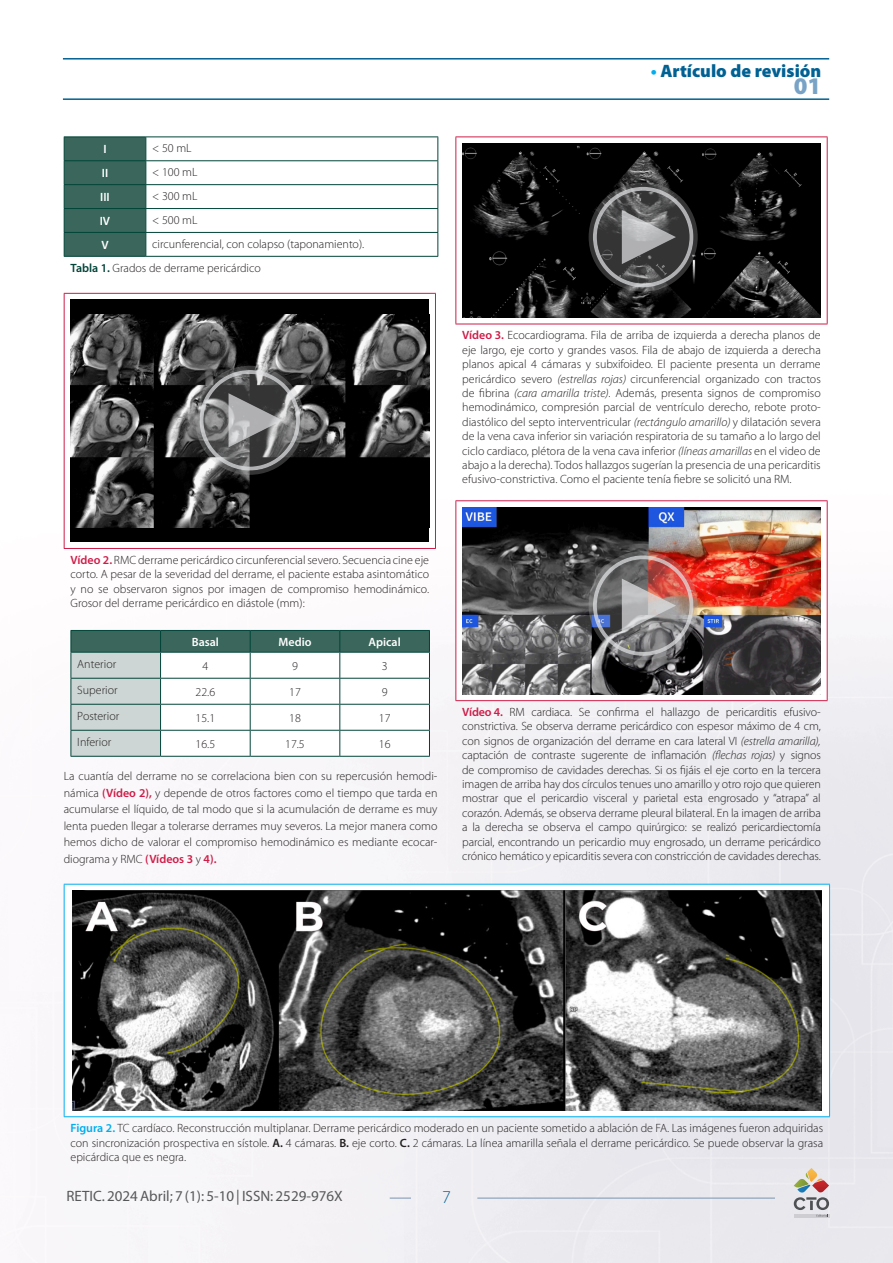
<style>
.page{position:relative;width:893px;height:1263px;background:#fff}
.page>*{position:absolute;margin:0;border:0;box-sizing:border-box;transform-origin:0 0}
.t1{font:900 24px "Myriad Pro";color:#78a3c6}
.t2{font:900 18px "Myriad Pro";color:#006193}
.t3{font:300 18px "Myriad Pro";color:#006193}
.t4{font:15px "Myriad Pro";color:#57585a}
.Pies_video{font:300 12px/14.4px "Myriad Pro";color:#231f20;text-align:justify}
._01_Texto_comun{font:300 12px/16.5px "Myriad Pro";color:#231f20;text-align:justify}
._04_Texto_Tabla{font:300 12px "Myriad Pro";color:#231f20}
.Pies_tablas{font:300 12px "Myriad Pro";color:#231f20}
._06_Texto_tabla_cabecera{font:600 12px "Myriad Pro";color:#fff}
.s1{font-weight:600;color:#004438}
.s2{font-weight:700;color:#00aeef}
.s3{font-weight:600;color:#ce1d49}
.s4{font-style:italic}
.s5{font-weight:600;color:#00aeef}
.s6{font-weight:600}
</style>
<div class="page">
<img style="left:62px;top:58px;width:831px;height:1205px">
<hr style="left:63px;top:58px;width:766px;height:2px;background:#006193">
<hr style="left:63px;top:98px;width:766px;height:2px;background:#006193">
<svg style="left:390px;top:1198px;width:21px;height:1px"></svg>
<svg style="left:794px;top:1168px;width:35px;height:49px;background:#c7bdb8"></svg>
<hr style="left:477px;top:1198px;width:298px;height:1px;background:#7a94b0">
<svg style="left:64px;top:137px;width:374px;height:119px"></svg>
<hr style="left:64px;top:256px;width:82px;height:1px;background:#004438">
<hr style="left:146px;top:256px;width:292px;height:1px;background:#004438">
<div style="left:64px;top:293px;width:371px;height:255px;background:#fff"></div>
<hr style="left:64px;top:293px;width:372px;height:1px;background:#ce1d49">
<hr style="left:64px;top:294px;width:1px;height:254px;background:#ce1d49">
<hr style="left:435px;top:294px;width:1px;height:254px;background:#ce1d49">
<hr style="left:64px;top:548px;width:372px;height:1px;background:#ce1d49">
<div style="left:71px;top:300px;width:358px;height:242px;background:#000"></div>
<img style="left:71px;top:314px;width:358px;height:213px">
<hr style="left:161px;top:756px;width:89px;height:1px;background:#004438">
<hr style="left:250px;top:756px;width:90px;height:1px;background:#004438">
<hr style="left:340px;top:756px;width:90px;height:1px;background:#004438">
<svg style="left:71px;top:630px;width:359px;height:126px"></svg>
<hr style="left:71px;top:756px;width:90px;height:1px;background:#004438">
<div style="left:456px;top:137px;width:371px;height:187px;background:#fff"></div>
<hr style="left:455px;top:137px;width:373px;height:1px;background:#ce1d49">
<hr style="left:455px;top:137px;width:1px;height:187px;background:#ce1d49">
<hr style="left:827px;top:137px;width:1px;height:187px;background:#ce1d49">
<hr style="left:455px;top:324px;width:373px;height:1px;background:#ce1d49">
<img style="left:462px;top:143px;width:359px;height:175px">
<div style="left:456px;top:501px;width:371px;height:200px;background:#fff"></div>
<hr style="left:455px;top:500px;width:373px;height:1px;background:#ce1d49">
<hr style="left:455px;top:501px;width:1px;height:199px;background:#ce1d49">
<hr style="left:827px;top:501px;width:1px;height:199px;background:#ce1d49">
<hr style="left:455px;top:700px;width:373px;height:1px;background:#ce1d49">
<img style="left:462px;top:507px;width:359px;height:187px">
<div style="left:64px;top:884px;width:766px;height:233px;background:#fff"></div>
<hr style="left:64px;top:884px;width:766px;height:1px;background:#00aeef">
<hr style="left:64px;top:884px;width:1px;height:232px;background:#00aeef">
<hr style="left:829px;top:884px;width:1px;height:232px;background:#00aeef">
<hr style="left:64px;top:1116px;width:766px;height:1px;background:#00aeef">
<img style="left:73px;top:890px;width:748px;height:220px">
<svg style="left:195px;top:366px;width:109px;height:109px;background:#6f6f70"></svg>
<img style="left:589px;top:551px;width:109px;height:109px">
<svg style="left:589px;top:183px;width:109px;height:109px;background:#505051"></svg>
<p class="_06_Texto_tabla_cabecera" style="left:103px;top:142px;width:5px">I</p>
<p class="_04_Texto_Tabla" style="left:152px;top:142px;width:41px">&lt; 50 mL</p>
<p class="_06_Texto_tabla_cabecera" style="left:102px;top:166px;width:8px">II</p>
<p class="_04_Texto_Tabla" style="left:152px;top:166px;width:47px">&lt; 100 mL</p>
<p class="_06_Texto_tabla_cabecera" style="left:100px;top:189px;width:11px">III</p>
<p class="_04_Texto_Tabla" style="left:152px;top:189px;width:47px">&lt; 300 mL</p>
<p class="_06_Texto_tabla_cabecera" style="left:100px;top:213px;width:12px">IV</p>
<p class="_04_Texto_Tabla" style="left:152px;top:213px;width:47px">&lt; 500 mL</p>
<p class="_06_Texto_tabla_cabecera" style="left:101px;top:237px;width:9px">V</p>
<p class="_04_Texto_Tabla" style="left:152px;top:237px;width:214px">circunferencial, con colapso (taponamiento).</p>
<p class="Pies_tablas" style="left:71px;top:261px;width:192px"><span class="s1">Tabla 1.</span> Grados de derrame pericárdico</p>
<h2 class="t2" style="left:651px;top:60px;width:172px"><span class="s2">•</span> Artículo de revisión</h2>
<h1 class="t1" style="left:794px;top:72px;width:29px">01</h1>
<p class="Pies_video" style="left:462px;top:328px;width:360px"><span class="s3">Vídeo 3.</span> Ecocardiograma. Fila de arriba de izquierda a derecha planos de eje largo, eje corto y grandes vasos. Fila de abajo de izquierda a derecha planos apical 4 cámaras y subxifoideo. El paciente presenta un derrame pericárdico severo <span class="s4">(estrellas rojas)</span> circunferencial organizado con tractos de fibrina <span class="s4">(cara amarilla triste).</span> Además, presenta signos de compromiso hemodinámico, compresión parcial de ventrículo derecho, rebote proto&shy;diastólico del septo interventricular <span class="s4">(rectángulo amarillo)</span> y dilatación severa de la vena cava inferior sin variación respiratoria de su tamaño a lo largo del ciclo cardiaco, plétora de la vena cava inferior <span class="s4">(líneas amarillas</span> en el video de abajo a la derecha). Todos hallazgos sugerían la presencia de una pericarditis efusivo-constrictiva. Como el paciente tenía fiebre se solicitó una RM.</p>
<p class="Pies_video" style="left:71px;top:553px;width:360px"><span class="s3">Vídeo 2.</span> RMC derrame pericárdico circunferencial severo. Secuencia cine eje corto. A pesar de la severidad del derrame, el paciente estaba asintomático y no se observaron signos por imagen de compromiso hemodinámico.<br>Grosor del derrame pericárdico en diástole (mm):</p>
<p class="_06_Texto_tabla_cabecera" style="left:192px;top:634px;width:29px">Basal</p>
<p class="_06_Texto_tabla_cabecera" style="left:279px;top:634px;width:34px">Medio</p>
<p class="_06_Texto_tabla_cabecera" style="left:369px;top:634px;width:34px">Apical</p>
<p class="_04_Texto_Tabla" style="left:77px;top:657px;width:40px">Anterior</p>
<p class="_04_Texto_Tabla" style="left:202px;top:659px;width:7px">4</p>
<p class="_04_Texto_Tabla" style="left:292px;top:659px;width:7px">9</p>
<p class="_04_Texto_Tabla" style="left:382px;top:659px;width:7px">3</p>
<p class="_04_Texto_Tabla" style="left:77px;top:683px;width:42px">Superior</p>
<p class="_04_Texto_Tabla" style="left:196px;top:685px;width:21px">22.6</p>
<p class="_04_Texto_Tabla" style="left:289px;top:685px;width:13px">17</p>
<p class="_04_Texto_Tabla" style="left:382px;top:685px;width:7px">9</p>
<p class="_04_Texto_Tabla" style="left:77px;top:709px;width:44px">Posterior</p>
<p class="_04_Texto_Tabla" style="left:196px;top:711px;width:21px">15.1</p>
<p class="_04_Texto_Tabla" style="left:289px;top:711px;width:13px">18</p>
<p class="_04_Texto_Tabla" style="left:379px;top:711px;width:13px">17</p>
<p class="_04_Texto_Tabla" style="left:77px;top:735px;width:35px">Inferior</p>
<p class="_04_Texto_Tabla" style="left:196px;top:737px;width:21px">16.5</p>
<p class="_04_Texto_Tabla" style="left:285px;top:737px;width:21px">17.5</p>
<p class="_04_Texto_Tabla" style="left:379px;top:737px;width:13px">16</p>
<p class="_01_Texto_comun" style="left:64px;top:768px;width:375px">La cuantía del derrame no se correlaciona bien con su repercusión hemodi&shy;námica <span class="s3">(Vídeo 2),</span> y depende de otros factores como el tiempo que tarda en acumularse el líquido, de tal modo que si la acumulación de derrame es muy lenta pueden llegar a tolerarse derrames muy severos. La mejor manera como hemos dicho de valorar el compromiso hemodinámico es mediante ecocar&shy;diograma y RMC <span class="s3">(Vídeos 3</span> y <span class="s3">4).</span></p>
<p class="Pies_video" style="left:462px;top:705px;width:360px"><span class="s3">Vídeo 4.</span> RM cardiaca. Se confirma el hallazgo de pericarditis efusivo&shy;constrictiva. Se observa derrame pericárdico con espesor máximo de 4 cm, con signos de organización del derrame en cara lateral VI <span class="s4">(estrella amarilla), </span>captación de contraste sugerente de inflamación <span class="s4">(flechas rojas)</span> y signos de compromiso de cavidades derechas. Si os fijáis el eje corto en la tercera imagen de arriba hay dos círculos tenues uno amarillo y otro rojo que quieren mostrar que el pericardio visceral y parietal esta engrosado y “atrapa” al corazón. Además, se observa derrame pleural bilateral. En la imagen de arriba a la derecha se observa el campo quirúrgico: se realizó pericardiectomía parcial, encontrando un pericardio muy engrosado, un derrame pericárdico crónico hemático y epicarditis severa con constricción de cavidades derechas.</p>
<p class="Pies_video" style="left:71px;top:1121px;width:754px"><span class="s5">Figura 2.</span> TC cardíaco. Reconstrucción multiplanar. Derrame pericárdico moderado en un paciente sometido a ablación de FA. Las imágenes fueron adquiridas con sincronización prospectiva en sístole. <span class="s6">A.</span> 4 cámaras. <span class="s6">B.</span> eje corto. <span class="s6">C.</span> 2 cámaras. La línea amarilla señala el derrame pericárdico. Se puede observar la grasa epicárdica que es negra.</p>
<p class="t4" style="left:66px;top:1187px;width:278px">RETIC. 2024 Abril; 7 (1): 5-10 | ISSN: 2529-976X</p>
<h2 class="t3" style="left:442px;top:1187px;width:10px">7</h2>
</div>
